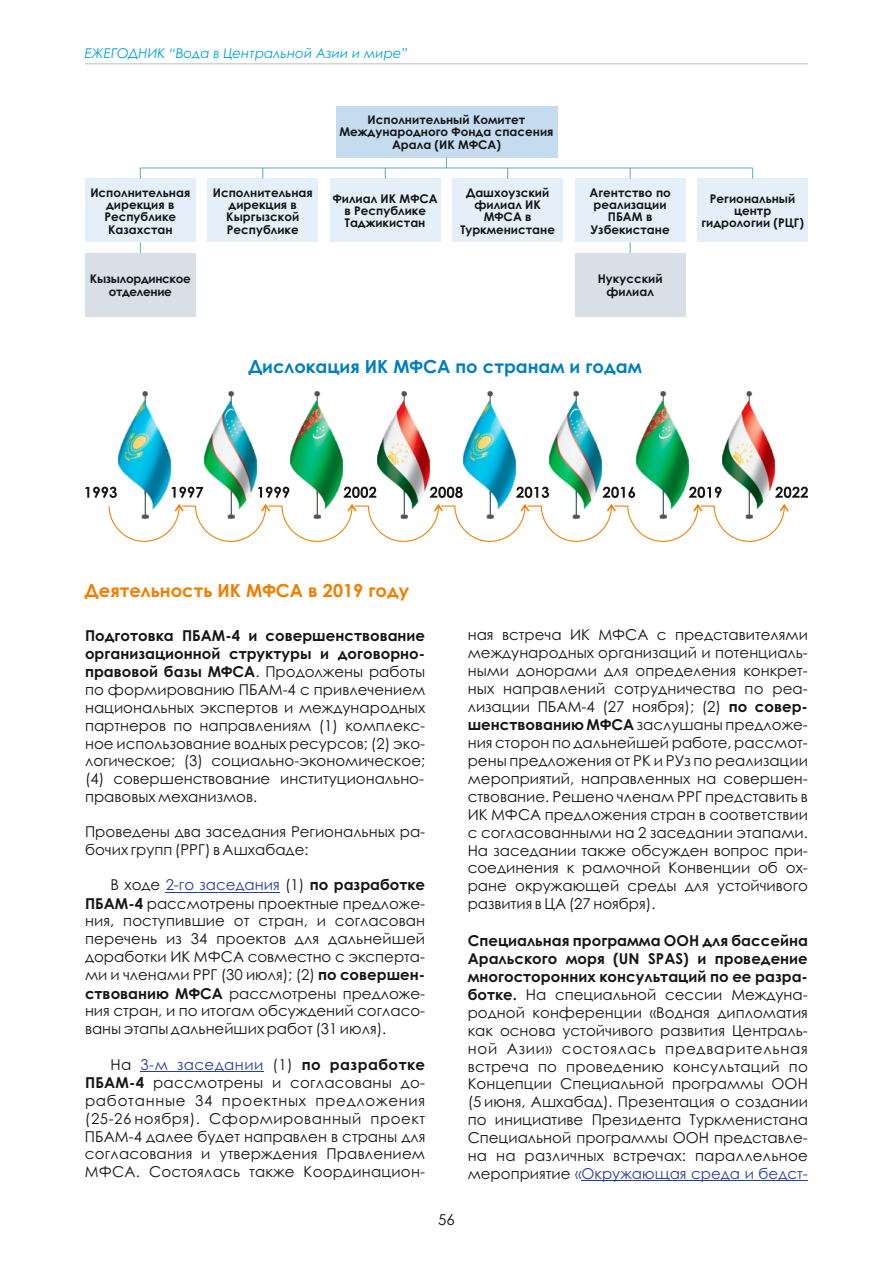
<style>
.page{position:relative;width:893px;height:1263px;background:#fff}
.page>*{position:absolute;margin:0;border:0;box-sizing:border-box;transform-origin:0 0}
.t1{font:700 18px "Century Gothic";color:#007ebd}
.t2{font:700 18px "Century Gothic";color:#f27e00}
.t3{font:15px/18px "Century Gothic";color:#151616;text-align:justify}
.t4{font:italic 13.5px "Century Gothic";color:#00a3d4}
.t5{font:700 12px/12.3px "Century Gothic";color:#151616;text-align:center}
.t6{font:700 12px/13px "Century Gothic";letter-spacing:-.03em;color:#151616;text-align:center}
.s1{font-weight:700}
.s2{color:#283d9e}
</style>
<div class="page">
<hr style="left:85px;top:63px;width:723px;height:1px;background:#c5c5c5">
<div style="left:336px;top:106px;width:221px;height:51px;background:#c5dbf0"></div>
<div style="left:85px;top:179px;width:111px;height:63px;background:#e4effa"></div>
<div style="left:85px;top:253px;width:111px;height:64px;background:#d8dfe7"></div>
<div style="left:207px;top:179px;width:111px;height:63px;background:#e4effa"></div>
<div style="left:330px;top:179px;width:111px;height:63px;background:#e4effa"></div>
<div style="left:452px;top:179px;width:111px;height:63px;background:#e4effa"></div>
<div style="left:575px;top:179px;width:110px;height:63px;background:#e4effa"></div>
<div style="left:697px;top:179px;width:111px;height:63px;background:#e4effa"></div>
<div style="left:575px;top:253px;width:110px;height:64px;background:#d8dfe7"></div>
<hr style="left:140px;top:167px;width:613px;height:1px;background:#64b1b9">
<svg style="left:85px;top:487px;width:32px;height:11px"></svg>
<svg style="left:171px;top:487px;width:32px;height:11px"></svg>
<svg style="left:258px;top:487px;width:31px;height:11px"></svg>
<svg style="left:344px;top:487px;width:32px;height:11px"></svg>
<svg style="left:430px;top:487px;width:33px;height:11px"></svg>
<svg style="left:516px;top:487px;width:33px;height:11px"></svg>
<svg style="left:603px;top:487px;width:32px;height:11px"></svg>
<svg style="left:689px;top:487px;width:32px;height:11px"></svg>
<img style="left:118px;top:391px;width:52px;height:113px">
<img style="left:377px;top:391px;width:52px;height:113px">
<img style="left:291px;top:391px;width:52px;height:113px">
<img style="left:204px;top:391px;width:53px;height:113px">
<img style="left:463px;top:391px;width:53px;height:113px">
<img style="left:550px;top:391px;width:52px;height:113px">
<img style="left:636px;top:391px;width:52px;height:113px">
<svg style="left:775px;top:487px;width:33px;height:11px"></svg>
<img style="left:723px;top:391px;width:52px;height:113px">
<svg style="left:109px;top:504px;width:680px;height:38px"></svg>
<hr style="left:166px;top:892px;width:114px;height:1px;background:#283d9e">
<hr style="left:141px;top:1071px;width:123px;height:1px;background:#283d9e">
<hr style="left:582px;top:1180px;width:226px;height:1px;background:#283d9e">
<p class="t4" style="left:85px;top:48px;width:325px">ЕЖЕГОДНИК “Вода в Центральной Азии и мире”</p>
<p class="t5" style="left:90px;top:187px;width:101px">Исполнительная дирекция в<br>Республике<br>Казахстан</p>
<p class="t6" style="left:90px;top:273px;width:102px">Кызылординское отделение</p>
<p class="t5" style="left:339px;top:115px;width:216px">Исполнительный Комитет<br>Международного Фонда спасения<br>Арала (ИК МФСА)</p>
<p class="t5" style="left:213px;top:187px;width:101px">Исполнительная дирекция в<br>Кыргызской<br>Республике</p>
<p class="t5" style="left:333px;top:193px;width:106px">Филиал ИК МФСА в Республике<br>Таджикистан</p>
<p class="t5" style="left:460px;top:187px;width:96px">Дашхоузский филиал ИК<br>МФСА в<br>Туркменистане</p>
<p class="t5" style="left:589px;top:187px;width:83px">Агентство по реализации<br>ПБАМ в<br>Узбекистане</p>
<p class="t5" style="left:701px;top:193px;width:104px">Региональный центр гидрологии (РЦГ)</p>
<p class="t5" style="left:598px;top:273px;width:66px;line-height:13px">Нукусский филиал</p>
<p class="t1" style="left:248px;top:359px;width:395px">Дислокация ИК МФСА по странам и годам</p>
<p class="t2" style="left:85px;top:583px;width:326px">Деятельность ИК МФСА в 2019 году</p>
<p class="t3" style="left:85px;top:628px;width:342px"><span class="s1">Подготовка ПБАМ-4 и совершенствование организационной структуры и договорно&shy;правовой базы МФСА</span>. Продолжены работы по формированию ПБАМ-4 с привлечением национальных экспертов и международных партнеров по направлениям (1) комплекс&shy;ное использование водных ресурсов; (2) эко&shy;логическое; (3) социально-экономическое; (4) совершенствование институционально&shy;правовых механизмов.</p>
<p class="t3" style="left:85px;top:824px;width:342px">Проведены два заседания Региональных ра&shy;бочих групп (РРГ) в Ашхабаде:</p>
<p class="t3" style="left:85px;top:877px;width:342px;text-indent:26px">В ходе <span class="s2">2-го заседания</span> (1) <span class="s1">по разработке ПБАМ-4</span> рассмотрены проектные предложе&shy;ния, поступившие от стран, и согласован перечень из 34 проектов для дальнейшей доработки ИК МФСА совместно с эксперта&shy;ми и членами РРГ (30 июля); (2) <span class="s1">по совершен&shy;ствованию МФСА</span> рассмотрены предложе&shy;ния стран, и по итогам обсуждений согласо&shy;ваны этапы дальнейших работ (31 июля).</p>
<p class="t3" style="left:85px;top:1057px;width:342px;text-indent:26px">На <span class="s2">3-м заседании</span> (1) <span class="s1">по разработке ПБАМ-4</span> рассмотрены и согласованы до&shy;работанные 34 проектных предложения (25-26 ноября). Сформированный проект ПБАМ-4 далее будет направлен в страны для согласования и утверждения Правлением МФСА. Состоялась также Координацион-</p>
<p class="t3" style="left:438px;top:1212px;width:18px">56</p>
<p class="t3" style="left:468px;top:627px;width:342px">ная встреча ИК МФСА с представителями международных организаций и потенциаль&shy;ными донорами для определения конкрет&shy;ных направлений сотрудничества по реа&shy;лизации ПБАМ-4 (27 ноября); (2) <span class="s1">по совер&shy;шенствованию МФСА</span> заслушаны предложе&shy;ния сторон по дальнейшей работе, рассмот&shy;рены предложения от РК и РУз по реализации мероприятий, направленных на совершен&shy;ствование. Решено членам РРГ представить в ИК МФСА предложения стран в соответствии с согласованными на 2 заседании этапами.<br>На заседании также обсужден вопрос при&shy;соединения к рамочной Конвенции об ох&shy;ране окружающей среды для устойчивого развития в ЦА (27 ноября).</p>
<p class="t3" style="left:468px;top:932px;width:342px"><span class="s1">Специальная программа ООН для бассейна Аральского моря (UN SPAS) и проведение многосторонних консультаций по ее разра&shy;ботке.</span> На специальной сессии Междуна&shy;родной конференции «Водная дипломатия как основа устойчивого развития Централь&shy;ной Азии» состоялась предварительная встреча по проведению консультаций по Концепции Специальной программы ООН (5 июня, Ашхабад). Презентация о создании по инициативе Президента Туркменистана Специальной программы ООН представле&shy;на на различных встречах: параллельное мероприятие <span class="s2">«Окружающая среда и бедст-</span></p>
</div>
